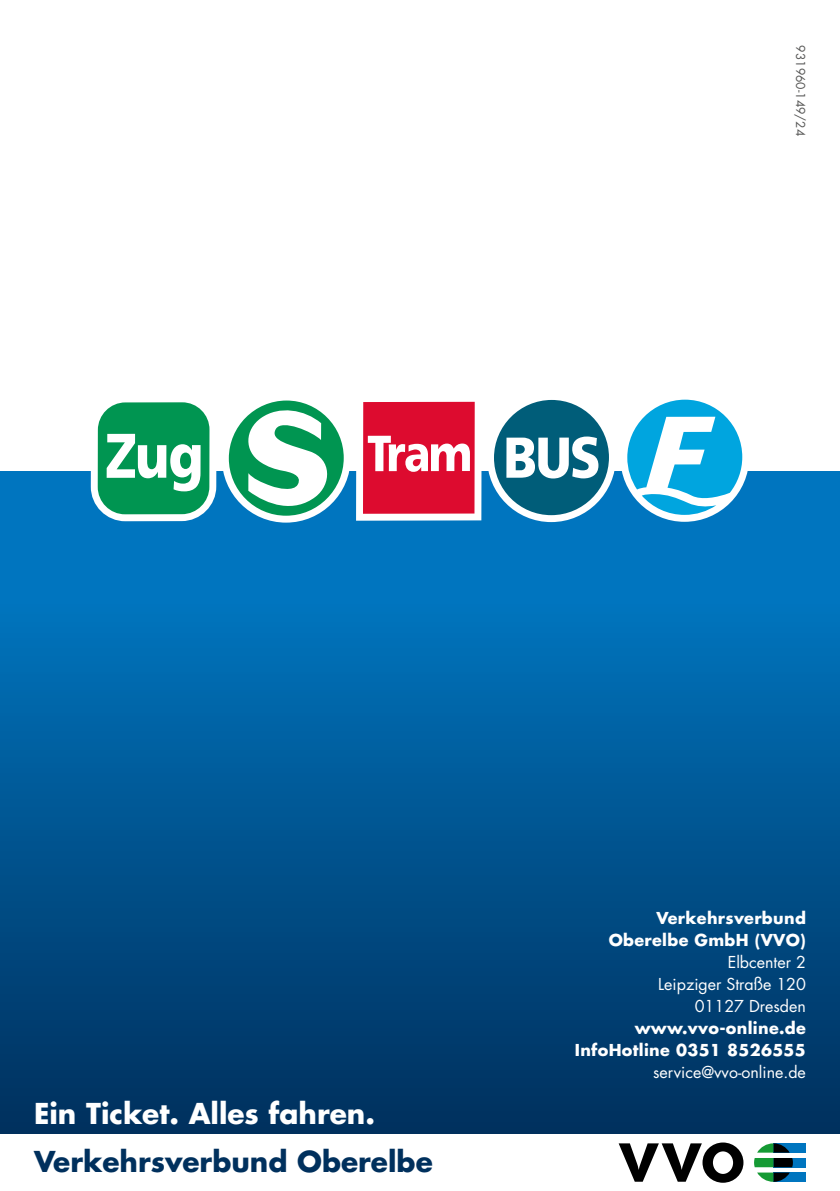
<style>
.page{position:relative;width:840px;height:1191px;background:#fff}
.page>*{position:absolute;margin:0;border:0;box-sizing:border-box;transform-origin:0 0}
.t1{font:700 28px "Futura Std";color:#00305d}
.t2{font:700 28px "Futura Std";color:#fff}
.t3{font:700 16px/22px "Futura Std";letter-spacing:.02em;color:#fff;text-align:right}
.t4{font:16px/22px "Futura Std";color:#fff;text-align:right}
.t5{font:12px "Futura Std";color:#575756}
</style>
<div class="page">
<div style="left:0;top:471px;width:839px;height:663px;background:linear-gradient(to bottom,#0682cf,#00305e)"></div>
<div style="left:772px;top:1143px;width:33px;height:9px;background:#0075bf"></div>
<div style="left:773px;top:1158px;width:32px;height:9px;background:#0075bf"></div>
<div style="left:772px;top:1172px;width:33px;height:9px;background:#0075bf"></div>
<svg style="left:757px;top:1143px;width:32px;height:9px"></svg>
<svg style="left:754px;top:1158px;width:38px;height:23px"></svg>
<svg style="left:618px;top:1142px;width:125px;height:40px"></svg>
<div style="left:91px;top:395px;width:125px;height:126px;background:#fff;border:15px solid #fff;border-radius:27px"></div>
<div style="left:486px;top:393px;width:129px;height:129px;background:#fff;border:15px solid #fff;border-radius:50%"></div>
<div style="left:620px;top:393px;width:128px;height:129px;background:#fff;border:15px solid #fff;border-radius:50%"></div>
<div style="left:222px;top:393px;width:128px;height:130px;background:#fff;border:15px solid #fff;border-radius:50%"></div>
<div style="left:98px;top:402px;width:111px;height:112px;background:#009551;border-radius:27px"></div>
<svg style="left:107px;top:434px;width:93px;height:57px"></svg>
<div style="left:493px;top:400px;width:115px;height:115px;background:#005d79;border-radius:50%"></div>
<svg style="left:506px;top:436px;width:92px;height:42px"></svg>
<div style="left:229px;top:400px;width:114px;height:116px;background:#009551;border-radius:50%"></div>
<svg style="left:244px;top:405px;width:88px;height:108px"></svg>
<div style="left:363px;top:402px;width:111px;height:112px;background:#dd0b2f"></div>
<svg style="left:367px;top:436px;width:102px;height:36px"></svg>
<svg style="left:627px;top:399px;width:115px;height:116px"></svg>
<p class="t5" style="left:807px;top:45px;width:92px;rotate:90deg">931960-149/24</p>
<h1 class="t2" style="left:34px;top:1095px;width:342px">Ein Ticket. Alles fahren.</h1>
<h1 class="t1" style="left:34px;top:1142px;width:400px">Verkehrsverbund Oberelbe</h1>
<p class="t3" style="left:608px;top:906px;width:198px">Verkehrsverbund<br>Oberelbe GmbH (VVO)</p>
<p class="t4" style="left:658px;top:950px;width:149px">Elbcenter 2<br>Leipziger Straße 120<br>01127 Dresden</p>
<p class="t3" style="left:574px;top:1016px;width:232px">www.vvo-online.de<br>InfoHotline 0351 8526555</p>
<p class="t4" style="left:652px;top:1060px;width:154px">service@vvo-online.de</p>
</div>
